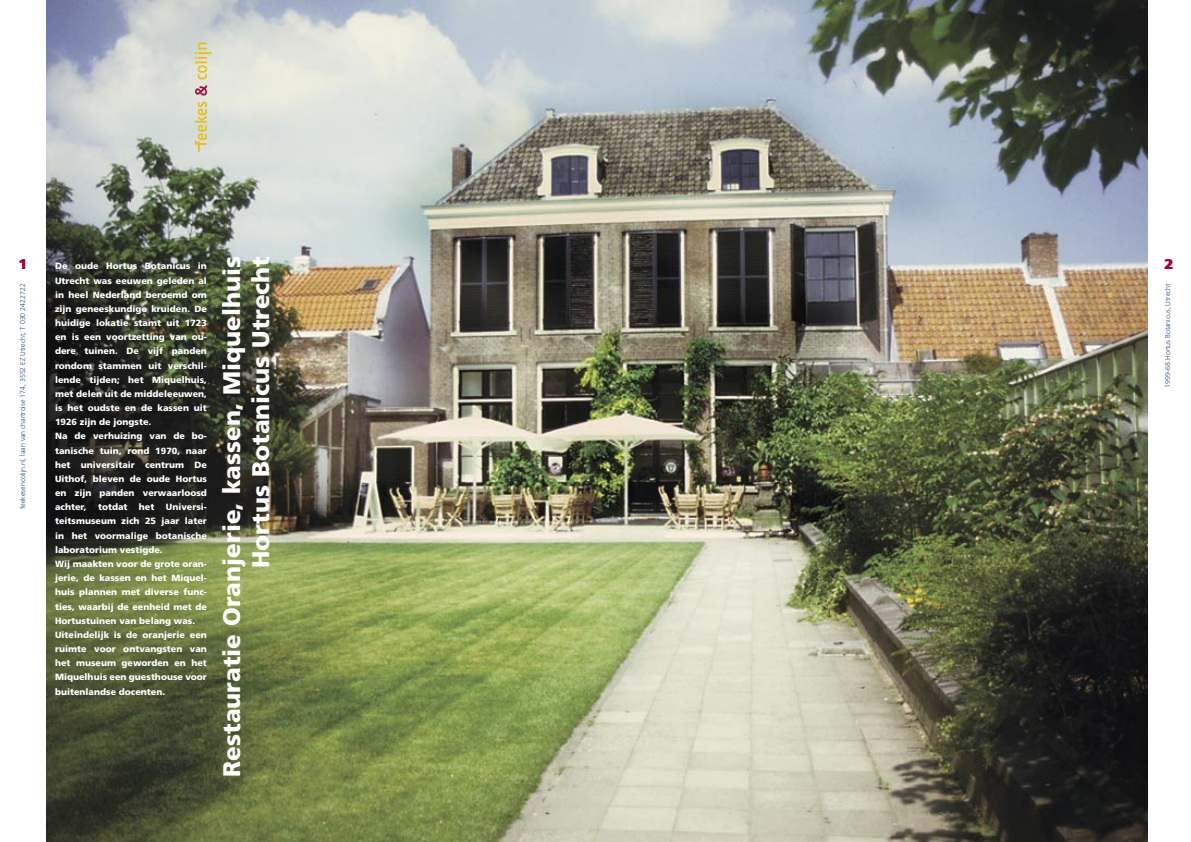
<style>
.page{position:relative;width:1191px;height:842px;background:#fff}
.page>*{position:absolute;margin:0;border:0;box-sizing:border-box;transform-origin:0 0}
.Hoofdstukkop{font:900 24px/28.9px "Frutiger";color:#fff;text-align:right}
.t1{font:900 14px "Frutiger";color:#ad0036}
.Leadwit{font:900 9px/14.2px "Frutiger";color:#fff;text-align:justify}
.t2{font:300 7px "Frutiger";color:#2a4d7d}
</style>
<div class="page">
<img style="left:47px;top:0;width:1100px;height:842px">
<svg style="left:195px;top:43px;width:17px;height:53px"></svg>
<svg style="left:195px;top:102px;width:12px;height:50px"></svg>
<p class="t1" style="left:18px;top:256px;width:10px">1</p>
<p class="t2" style="left:19px;top:509px;width:227px;rotate:-90deg">feekesencolijn.nl, laan van chartroise 174, 3552 EZ Utrecht, T 030 2422722</p>
<p class="Leadwit" style="left:55px;top:259px;width:153px">De oude Hortus Botanicus in Utrecht was eeuwen geleden al in heel Nederland beroemd om zijn geneeskundige kruiden. De huidige lokatie stamt uit 1723 en is een voortzetting van ou&shy;dere tuinen. De vijf panden rondom stammen uit verschil&shy;lende tijden; het Miquelhuis, met delen uit de middeleeuwen, is het oudste en de kassen uit 1926 zijn de jongste.</p>
<p class="Leadwit" style="left:55px;top:429px;width:153px">Na de verhuizing van de bo&shy;tanische tuin, rond 1970, naar het universitair centrum De Uithof, bleven de oude Hortus en zijn panden verwaarloosd achter,</p>
<p class="Leadwit" style="left:98px;top:500px;width:31px">totdat</p>
<p class="Leadwit" style="left:139px;top:500px;width:17px">het</p>
<p class="Leadwit" style="left:55px;top:500px;width:153px;text-indent:111px">Universi&shy;teitsmuseum zich 25 jaar later in het voormalige botanische laboratorium vestigde.</p>
<p class="Leadwit" style="left:55px;top:557px;width:153px">Wij maakten voor de grote oran&shy;jerie, de kassen en het Miquel&shy;huis plannen met diverse func&shy;ties, waarbij de eenheid met de Hortustuinen van belang was.</p>
<p class="Leadwit" style="left:55px;top:628px;width:153px">Uiteindelijk is de oranjerie een ruimte voor ontvangsten van het museum geworden en het Miquelhuis een guesthouse voor buitenlandse docenten.</p>
<p class="Hoofdstukkop" style="left:217px;top:776px;width:522px;rotate:-90deg">Restauratie Oranjerie, kassen, Miquelhuis<br>Hortus Botanicus Utrecht</p>
<p class="t1" style="left:1165px;top:256px;width:10px">2</p>
<p class="t2" style="left:1163px;top:388px;width:106px;rotate:-90deg">1999-68 Hortus Botanicus, Utrecht</p>
</div>
